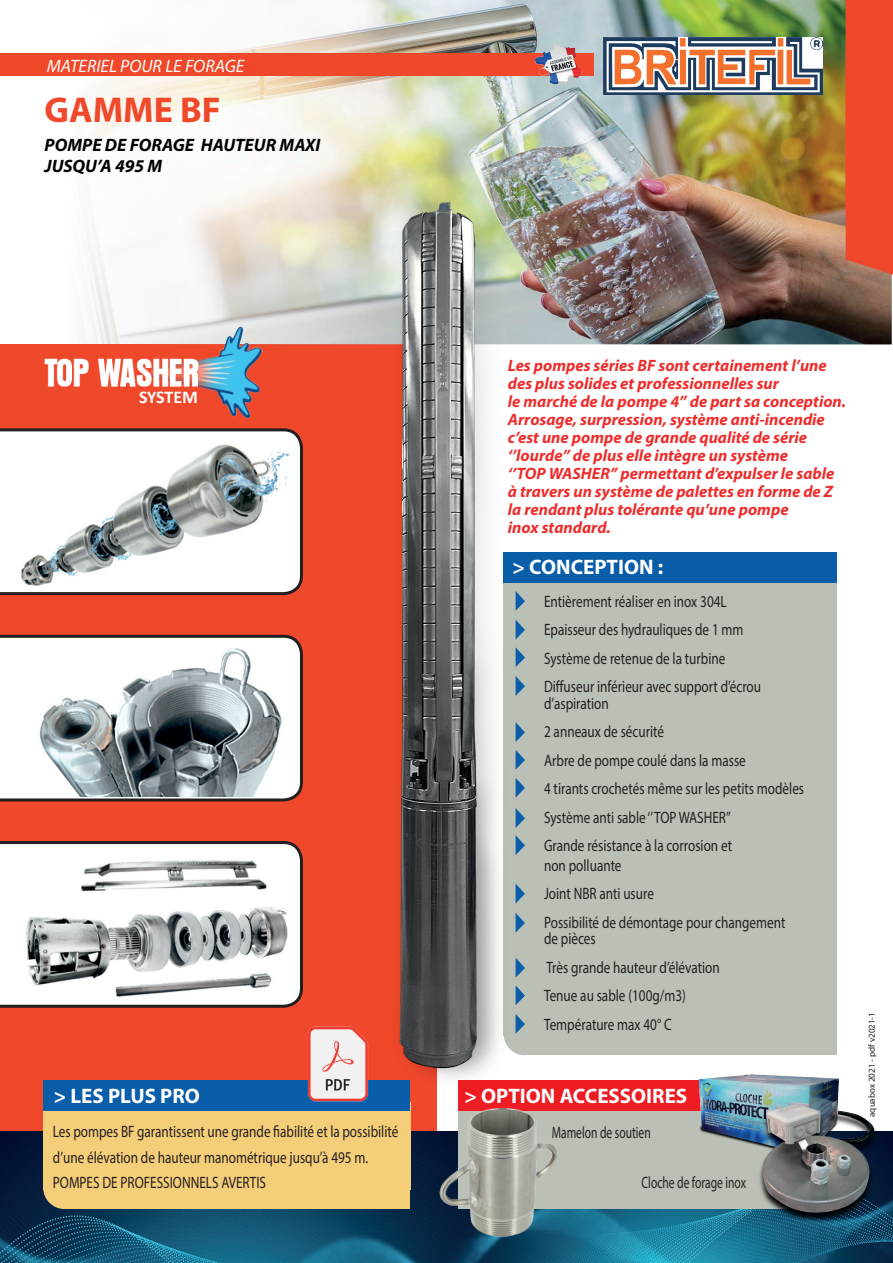
<style>
.page{position:relative;width:893px;height:1263px;background:#fff}
.page>*{position:absolute;margin:0;border:0;box-sizing:border-box;transform-origin:0 0}
.t1{font:700 36px "Myriad Pro";color:#ef482b}
.t2{font:700 21px "Myriad Pro";color:#fff}
.t3{font:italic 700 18px/21.6px "Myriad Pro";color:#000001}
.t4{font:italic 18px "Myriad Pro";color:#fffefc}
.t5{font:700 18px "Calibri";letter-spacing:-.01em;color:#fff}
.t6{font:16.5px/28.5px "Myriad Pro";color:#231f20;scale:.8 1}
.t7{font:italic 700 16.5px/18px "Myriad Pro";color:#ee2d2d}
.t8{font:16.5px "Myriad Pro";color:#231f20;scale:.7 1}
.t9{font:9px "Myriad Pro";color:#231f20}
</style>
<div class="page">
<div style="left:0;top:344px;width:437px;height:919px;background:#ef482b"></div>
<img style="left:44px;top:0;width:848px;height:344px">
<img style="left:0;top:1131px;width:893px;height:132px">
<div style="left:1px;top:54px;width:593px;height:22px;background:#ef482b"></div>
<div style="left:846px;top:0;width:47px;height:275px;background:#ef482b"></div>
<img style="left:531px;top:38px;width:62px;height:54px">
<div style="left:43px;top:1101px;width:367px;height:88px;background:#f5ce7a"></div>
<div style="left:63px;top:1121px;width:347px;height:88px;background:#f5ce7a"></div>
<div style="left:43px;top:1166px;width:43px;height:43px;background:#f5ce7a;border-radius:50%"></div>
<div style="left:43px;top:1080px;width:367px;height:31px;background:#0a5da8"></div>
<div style="left:504px;top:1013px;width:41px;height:42px;background:#bbc0b6;border-radius:50%"></div>
<div style="left:504px;top:559px;width:333px;height:476px;background:#bbc0b6"></div>
<div style="left:522px;top:738px;width:315px;height:317px;background:#bbc0b6"></div>
<div style="left:504px;top:552px;width:333px;height:31px;background:#0a5da8"></div>
<svg style="left:521px;top:597px;width:4px;height:8px"></svg>
<svg style="left:521px;top:625px;width:4px;height:9px"></svg>
<svg style="left:521px;top:653px;width:4px;height:9px"></svg>
<svg style="left:521px;top:682px;width:4px;height:8px"></svg>
<svg style="left:521px;top:728px;width:4px;height:9px"></svg>
<svg style="left:521px;top:756px;width:4px;height:8px"></svg>
<svg style="left:521px;top:783px;width:4px;height:9px"></svg>
<svg style="left:521px;top:814px;width:4px;height:9px"></svg>
<svg style="left:521px;top:841px;width:4px;height:9px"></svg>
<svg style="left:521px;top:889px;width:4px;height:9px"></svg>
<svg style="left:521px;top:919px;width:4px;height:8px"></svg>
<svg style="left:521px;top:963px;width:4px;height:9px"></svg>
<svg style="left:521px;top:991px;width:4px;height:9px"></svg>
<svg style="left:521px;top:1020px;width:4px;height:8px"></svg>
<div style="left:458px;top:1102px;width:367px;height:87px;background:#bbc0b6"></div>
<div style="left:459px;top:1121px;width:347px;height:88px;background:#bbc0b6"></div>
<div style="left:458px;top:1080px;width:367px;height:31px;background:#ee1d23"></div>
<img style="left:432px;top:1108px;width:134px;height:131px">
<img style="left:679px;top:1074px;width:208px;height:150px">
<img style="left:307px;top:1026px;width:62px;height:76px">
<img style="left:603px;top:38px;width:220px;height:57px">
<img style="left:367px;top:176px;width:154px;height:915px">
<svg style="left:0;top:428px;width:303px;height:167px"></svg>
<svg style="left:0;top:635px;width:303px;height:166px"></svg>
<svg style="left:0;top:841px;width:303px;height:167px"></svg>
<img style="left:44px;top:321px;width:227px;height:98px">
<p class="t4" style="left:47px;top:55px;width:199px">MATERIEL POUR LE FORAGE</p>
<h1 class="t1" style="left:45px;top:87px;width:178px">GAMME BF</h1>
<p class="t3" style="left:45px;top:133px;width:277px">POMPE DE FORAGE HAUTEUR MAXI<br>JUSQU’A 495 M</p>
<p class="t5" style="left:139px;top:384px;width:61px">SYSTEM</p>
<p class="t2" style="left:54px;top:1082px;width:148px">&gt; LES PLUS PRO</p>
<p class="t6" style="left:53px;top:1118px;width:433px;line-height:25.5px">Les pompes BF garantissent une grande fiabilité et la possibilité d’une élévation de hauteur manométrique jusqu’à 495 m.<br>POMPES DE PROFESSIONNELS AVERTIS</p>
<p class="t7" style="left:508px;top:356px;width:340px">Les pompes séries BF sont certainement l’une des plus solides et professionnelles sur<br>le marché de la pompe 4’’ de part sa conception.<br>Arrosage, surpression, système anti-incendie c’est une pompe de grande qualité de série ‘’lourde’’ de plus elle intègre un système<br>‘’TOP WASHER’’ permettant d’expulser le sable à travers un système de palettes en forme de Z la rendant plus tolérante qu’une pompe<br>inox standard.</p>
<p class="t2" style="left:513px;top:554px;width:152px">&gt; CONCEPTION :</p>
<p class="t6" style="left:544px;top:587px;width:273px">Entièrement réaliser en inox 304L Epaisseur des hydrauliques de 1 mm Système de retenue de la turbine Diffuseur inférieur avec support d’écrou</p>
<p class="t6" style="left:544px;top:689px;width:327px">d’aspiration<br>2 anneaux de sécurité<br>Arbre de pompe coulé dans la masse<br>4 tirants crochetés même sur les petits modèles<br>Système anti sable ‘’ TOP WASHER’’<br>Grande résistance à la corrosion et</p>
<p class="t6" style="left:544px;top:851px;width:303px">non polluante<br>Joint NBR anti usure<br>Possibilité de démontage pour changement</p>
<p class="t6" style="left:544px;top:924px;width:221px">de pièces<br>Très grande hauteur d’élévation<br>Tenue au sable (100g/m3)<br>Température max 40° C</p>
<p class="t2" style="left:464px;top:1082px;width:224px">&gt; OPTION ACCESSOIRES</p>
<p class="t8" style="left:552px;top:1122px;width:143px">Mamelon de soutien</p>
<p class="t8" style="left:642px;top:1172px;width:151px">Cloche de forage inox</p>
<p class="t9" style="left:866px;top:1117px;width:106px;rotate:-90deg">aquabox 2021 - pdf v2021-1</p>
</div>
